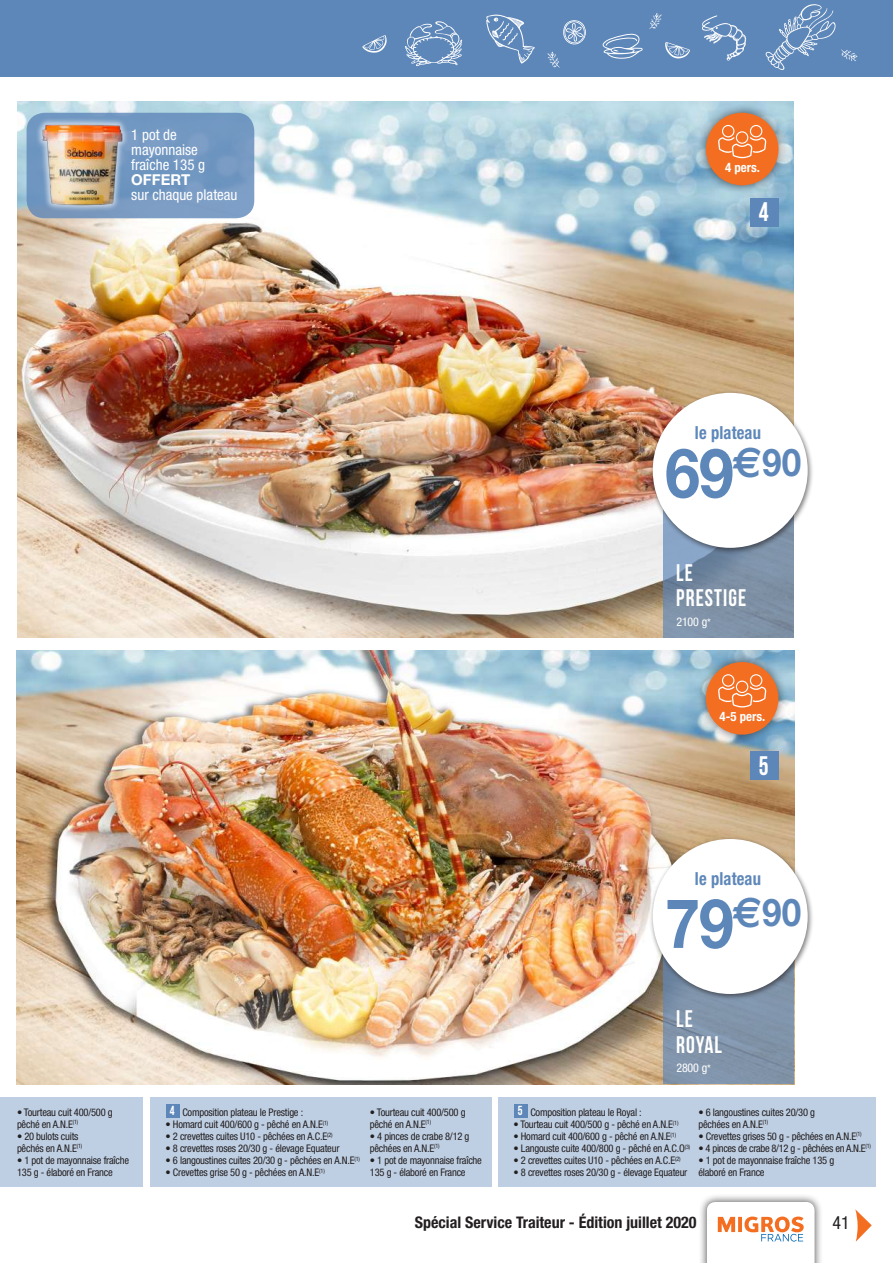
<style>
.page{position:relative;width:893px;height:1263px;background:#fff}
.page>*{position:absolute;margin:0;border:0;box-sizing:border-box;transform-origin:0 0}
.t1{font:700 68.4px "Helvetica Neue LT Std";color:#5e87b9;scale:.92 1}
.t2{font:700 26.85px "Bebas Neue";color:#fff;scale:.92 1}
.t3{font:700 24px/25.5px "Bebas Neue";letter-spacing:.05em;color:#fff;scale:.92 1}
.t4{font:condensed 18.15px "Helvetica Neue LT Std";color:#231f20}
.t5{font:700 condensed 18px "Helvetica Neue LT Std";letter-spacing:.01em;color:#5e87b9;scale:.92 1}
.t6{font:700 condensed 16.05px "Helvetica Neue LT Std";color:#231f20}
.t7{font:condensed 15px/15px "Helvetica Neue LT Std";color:#fff}
.t8{font:700 15px "Helvetica Neue LT Std";color:#fff}
.t9{font:700 condensed 12.9px "Helvetica Neue LT Std";color:#fff}
.t10{font:condensed 12px "Helvetica Neue LT Std";letter-spacing:-.01em;color:#fff}
.t11{font:condensed 10.5px/12px "Helvetica Neue LT Std";letter-spacing:-.02em;color:#231f20}
.s1{font-size:10.5px}
.s2{font-family:"Bebas Neue";font-weight:700;font-stretch:normal;font-size:13.2px;color:#fff}
</style>
<div class="page">
<svg style="left:855px;top:1209px;width:17px;height:33px"></svg>
<div style="left:699px;top:1194px;width:124px;height:69px;background:#231f20;opacity:.75"></div>
<svg style="left:707px;top:1202px;width:108px;height:61px"></svg>
<img style="left:17px;top:101px;width:777px;height:537px">
<img style="left:17px;top:650px;width:777px;height:434px">
<div style="left:0;top:0;width:893px;height:77px;background:#5e87b9"></div>
<svg style="left:702px;top:15px;width:45px;height:46px"></svg>
<svg style="left:486px;top:14px;width:49px;height:50px"></svg>
<svg style="left:405px;top:21px;width:57px;height:45px"></svg>
<svg style="left:665px;top:42px;width:25px;height:16px"></svg>
<svg style="left:362px;top:35px;width:25px;height:18px"></svg>
<svg style="left:602px;top:33px;width:41px;height:26px"></svg>
<svg style="left:649px;top:13px;width:13px;height:16px"></svg>
<svg style="left:765px;top:4px;width:93px;height:66px"></svg>
<svg style="left:547px;top:51px;width:13px;height:17px"></svg>
<svg style="left:563px;top:20px;width:23px;height:25px"></svg>
<div style="left:750px;top:198px;width:28px;height:28px;background:#5e87b9"></div>
<div style="left:750px;top:751px;width:28px;height:29px;background:#5e87b9"></div>
<div style="left:697px;top:653px;width:91px;height:91px;background:#231f20;opacity:.6"></div>
<div style="left:706px;top:662px;width:72px;height:73px;background:#f36e21;border-radius:50%"></div>
<svg style="left:718px;top:674px;width:48px;height:33px"></svg>
<div style="left:150px;top:1097px;width:342px;height:90px;background:#bfcfe3"></div>
<div style="left:498px;top:1097px;width:378px;height:90px;background:#bfcfe3"></div>
<div style="left:0;top:1097px;width:143px;height:90px;background:#bfcfe3"></div>
<div style="left:166px;top:1103px;width:14px;height:14px;background:#5e87b9"></div>
<div style="left:513px;top:1103px;width:14px;height:14px;background:#5e87b9"></div>
<svg style="left:663px;top:555px;width:131px;height:83px;background:#7b8fa6"></svg>
<div style="left:663px;top:897px;width:131px;height:187px;background:#8194aa"></div>
<div style="left:649px;top:390px;width:165px;height:165px;background:#231f20;opacity:.6"></div>
<div style="left:653px;top:393px;width:155px;height:155px;background:#fff;border-radius:50%"></div>
<div style="left:649px;top:836px;width:165px;height:165px;background:#231f20;opacity:.6"></div>
<div style="left:653px;top:839px;width:155px;height:155px;background:#fff;border-radius:50%"></div>
<div style="left:697px;top:104px;width:91px;height:90px;background:#231f20;opacity:.6"></div>
<div style="left:706px;top:113px;width:72px;height:72px;background:#f36e21;border-radius:50%"></div>
<svg style="left:718px;top:125px;width:48px;height:33px"></svg>
<div style="left:27px;top:113px;width:227px;height:105px;background:#7298c2;border-radius:18px"></div>
<div style="left:35px;top:117px;width:95px;height:95px;background:#fff;opacity:.65"></div>
<img style="left:36px;top:117px;width:93px;height:98px">
<h3 class="t7" style="left:131px;top:127px;width:75px">1 pot de mayonnaise fraîche 135 g</h3>
<h3 class="t8" style="left:131px;top:170px;width:60px">OFFERT</h3>
<h3 class="t7" style="left:131px;top:187px;width:108px">sur chaque plateau</h3>
<p class="t9" style="left:725px;top:159px;width:36px">4 pers.</p>
<h2 class="t2" style="left:759px;top:197px;width:12px">4</h2>
<h3 class="t5" style="left:695px;top:421px;width:73px">le plateau</h3>
<h1 class="t1" style="left:665px;top:431px;width:150px">69<sup>€</sup><sup>90</sup></h1>
<h3 class="t3" style="left:676px;top:560px;width:78px">LE<br>PRESTIGE</h3>
<p class="t10" style="left:676px;top:615px;width:36px">2100 g<span class="s1">*</span></p>
<p class="t9" style="left:720px;top:709px;width:47px">4-5 pers.</p>
<h2 class="t2" style="left:759px;top:751px;width:12px">5</h2>
<p class="t11" style="left:17px;top:1106px;width:97px">• Tourteau cuit 400/500 g pêché en A.N.E<sup>(1)</sup></p>
<p class="t11" style="left:17px;top:1130px;width:67px">• 20 bulots cuits pêchés en A.N.E<sup>(1)</sup></p>
<p class="t11" style="left:17px;top:1154px;width:114px">• 1 pot de mayonnaise fraîche<br>135 g - élaboré en France</p>
<h3 class="t5" style="left:695px;top:868px;width:73px">le plateau</h3>
<h1 class="t1" style="left:665px;top:881px;width:150px">79<sup>€</sup><sup>90</sup></h1>
<p class="t11" style="left:170px;top:1106px;width:135px"><span class="s2">4</span> Composition plateau le Prestige :</p>
<p class="t11" style="left:166px;top:1118px;width:164px">• Homard cuit 400/600 g - pêché en A.N.E<sup>(1)</sup></p>
<p class="t11" style="left:166px;top:1130px;width:169px">• 2 crevettes cuites U10 - pêchées en A.C.E<sup>(2)</sup></p>
<p class="t11" style="left:166px;top:1142px;width:175px">• 8 crevettes roses 20/30 g - élevage Equateur</p>
<p class="t11" style="left:166px;top:1154px;width:196px">• 6 langoustines cuites 20/30 g - pêchées en A.N.E<sup>(1)</sup></p>
<p class="t11" style="left:166px;top:1166px;width:161px">• Crevettes grise 50 g - pêchées en A.N.E<sup>(1)</sup></p>
<p class="t11" style="left:370px;top:1106px;width:97px">• Tourteau cuit 400/500 g pêché en A.N.E<sup>(1)</sup></p>
<p class="t11" style="left:370px;top:1130px;width:101px">• 4 pinces de crabe 8/12 g pêchées en A.N.E<sup>(1)</sup></p>
<p class="t11" style="left:370px;top:1154px;width:114px">• 1 pot de mayonnaise fraîche<br>135 g - élaboré en France</p>
<h3 class="t3" style="left:676px;top:1006px;width:51px">LE<br>ROYAL</h3>
<p class="t10" style="left:676px;top:1061px;width:36px">2800 g<span class="s1">*</span></p>
<p class="t11" style="left:518px;top:1106px;width:125px"><span class="s2">5</span> Composition plateau le Royal :</p>
<p class="t11" style="left:513px;top:1118px;width:167px">• Tourteau cuit 400/500 g - pêché en A.N.E<sup>(1)</sup></p>
<p class="t11" style="left:513px;top:1130px;width:164px">• Homard cuit 400/600 g - pêché en A.N.E<sup>(1)</sup></p>
<p class="t11" style="left:513px;top:1142px;width:178px">• Langouste cuite 400/800 g - pêché en A.C.O<sup>(3)</sup></p>
<p class="t11" style="left:513px;top:1154px;width:169px">• 2 crevettes cuites U10 - pêchées en A.C.E<sup>(2)</sup></p>
<p class="t11" style="left:513px;top:1166px;width:175px">• 8 crevettes roses 20/30 g - élevage Equateur</p>
<p class="t11" style="left:698px;top:1106px;width:118px">• 6 langoustines cuites 20/30 g pêchées en A.N.E<sup>(1)</sup></p>
<p class="t11" style="left:698px;top:1130px;width:165px">• Crevettes grises 50 g - pêchées en A.N.E<sup>(1)</sup></p>
<p class="t11" style="left:698px;top:1142px;width:174px">• 4 pinces de crabe 8/12 g - pêchées en A.N.E<sup>(1)</sup></p>
<p class="t11" style="left:698px;top:1154px;width:137px">• 1 pot de mayonnaise fraîche 135 g élaboré en France</p>
<h3 class="t6" style="left:415px;top:1213px;width:283px">Spécial Service Traiteur - Édition juillet 2020</h3>
<h3 class="t4" style="left:832px;top:1212px;width:19px">41</h3>
</div>
